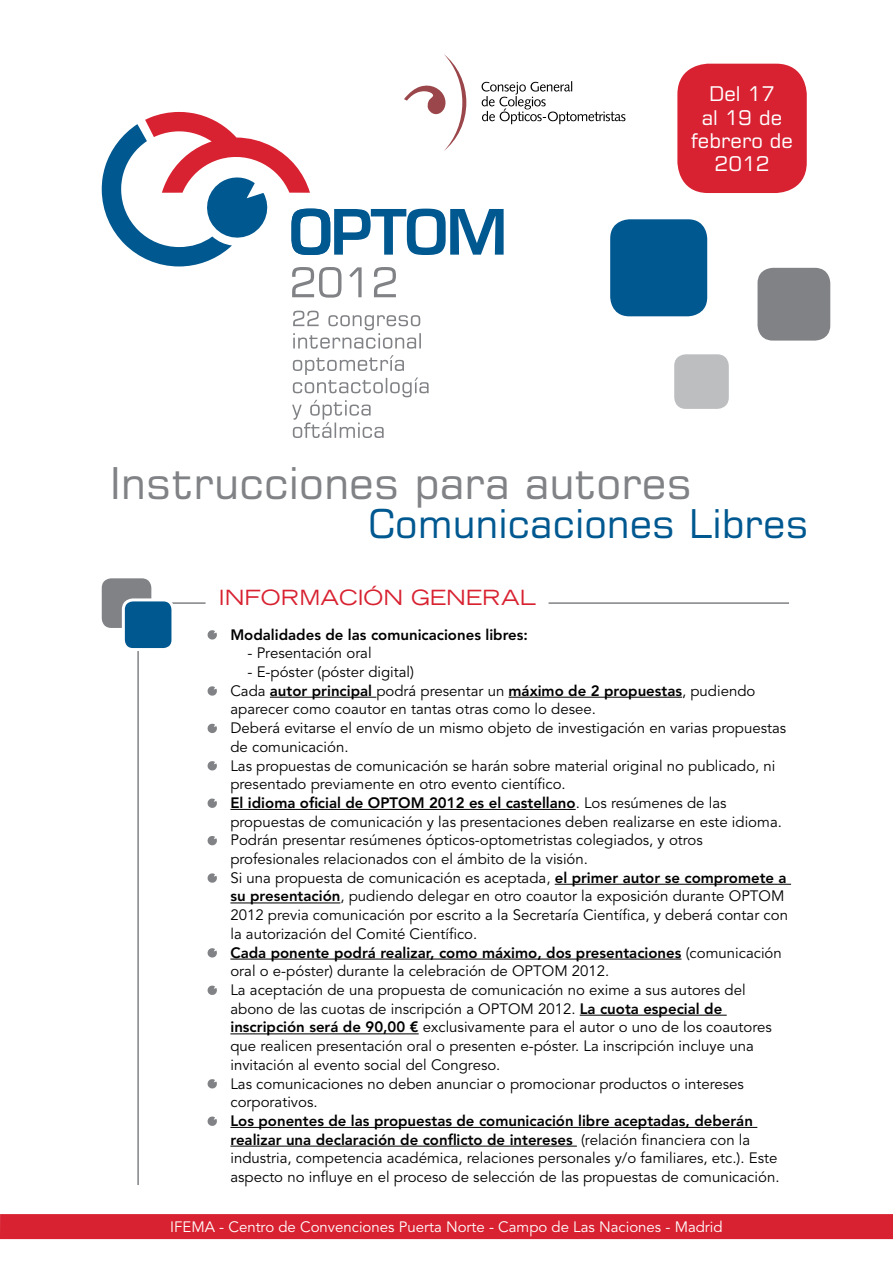
<style>
.page{position:relative;width:893px;height:1263px;background:#fff}
.page>*{position:absolute;margin:0;border:0;box-sizing:border-box;transform-origin:0 0}
.t1{font:43.95px "Square 721";color:#808285}
.t2{font:39.75px "Square 721";color:#005890}
.t3{font:expanded 21px "Trade Gothic LH";color:#d82231}
.t4{font:20.25px/23.2px "Square 721";color:#fff;text-align:center}
.t5{font:15px/18.8px "Avenir LT Std";color:#000}
.t6{font:15px "Avenir LT Std";color:#fff}
.t7{font:800 15px "Avenir LT Std";color:#000}
.s1{font-weight:800}
</style>
<div class="page">
<div style="left:0;top:1214px;width:893px;height:25px;background:#d82231"></div>
<hr style="left:270px;top:697px;width:106px;height:1px;background:#000">
<hr style="left:509px;top:697px;width:173px;height:1px;background:#000">
<hr style="left:230px;top:809px;width:346px;height:1px;background:#000">
<hr style="left:555px;top:884px;width:236px;height:1px;background:#000">
<hr style="left:230px;top:902px;width:110px;height:1px;background:#000">
<hr style="left:230px;top:959px;width:451px;height:1px;background:#000">
<hr style="left:580px;top:1015px;width:147px;height:1px;background:#000">
<hr style="left:230px;top:1033px;width:189px;height:1px;background:#000">
<hr style="left:230px;top:1127px;width:527px;height:1px;background:#000">
<hr style="left:230px;top:1146px;width:347px;height:1px;background:#000">
<svg style="left:137px;top:602px;width:80px;height:583px"></svg>
<div style="left:677px;top:64px;width:130px;height:129px;background:#d82231;border-radius:31px"></div>
<div style="left:610px;top:219px;width:97px;height:97px;background:#005890;border-radius:19px"></div>
<div style="left:757px;top:268px;width:73px;height:73px;background:#808285;border-radius:15px"></div>
<div style="left:674px;top:354px;width:55px;height:55px;background:#bcbec0;border-radius:12px"></div>
<div style="left:102px;top:578px;width:49px;height:50px;background:#808285;border-radius:10px"></div>
<div style="left:123px;top:600px;width:50px;height:49px;background:#005890;border-radius:10px"></div>
<div style="left:122px;top:598px;width:52px;height:53px;border:3px solid #fff;border-radius:10px"></div>
<hr style="left:549px;top:602px;width:240px;height:2px;background:#808285">
<svg style="left:102px;top:54px;width:523px;height:244px"></svg>
<svg style="left:292px;top:311px;width:137px;height:127px"></svg>
<h3 class="t4" style="left:691px;top:82px;width:103px">Del 17<br>al 19 de febrero de<br>2012</h3>
<h1 class="t1" style="left:110px;top:455px;width:584px">Instrucciones para autores</h1>
<h2 class="t2" style="left:368px;top:499px;width:442px">Comunicaciones Libres</h2>
<h3 class="t3" style="left:219px;top:584px;width:319px">INFORMACIÓN GENERAL</h3>
<p class="t7" style="left:230px;top:625px;width:299px">Modalidades de las comunicaciones libres:</p>
<p class="t5" style="left:248px;top:644px;width:126px">- Presentación oral</p>
<p class="t5" style="left:230px;top:663px;width:559px;text-indent:17px">- E-póster (póster digital)<br>Cada <span class="s1">autor principal</span> podrá presentar un <span class="s1">máximo de 2 propuestas</span>, pudiendo aparecer como coautor en tantas otras como lo desee.<br>Deberá evitarse el envío de un mismo objeto de investigación en varias propuestas de comunicación.<br>Las propuestas de comunicación se harán sobre material original no publicado, ni presentado previamente en otro evento científico.<br><span class="s1">El idioma oficial de OPTOM 2012 es el castellano</span>. Los resúmenes de las propuestas de comunicación y las presentaciones deben realizarse en este idioma.<br>Podrán presentar resúmenes ópticos-optometristas colegiados, y otros profesionales relacionados con el ámbito de la visión.<br>Si una propuesta de comunicación es aceptada, <span class="s1">el primer autor se compromete a su presentación</span>, pudiendo delegar en otro coautor la exposición durante OPTOM 2012 previa comunicación por escrito a la Secretaría Científica, y deberá contar con la autorización del Comité Científico.<br><span class="s1">Cada ponente podrá realizar, como máximo, dos presentaciones</span> (comunicación oral o e-póster) durante la celebración de OPTOM 2012.<br>La aceptación de una propuesta de comunicación no exime a sus autores del abono de las cuotas de inscripción a OPTOM 2012. <span class="s1">La cuota especial de inscripción será de 90,00 €</span> exclusivamente para el autor o uno de los coautores que realicen presentación oral o presenten e-póster. La inscripción incluye una invitación al evento social del Congreso.<br>Las comunicaciones no deben anunciar o promocionar productos o intereses corporativos.</p>
<p class="t5" style="left:230px;top:1112px;width:551px"><span class="s1">Los ponentes de las propuestas de comunicación libre aceptadas, deberán realizar una declaración de conflicto de intereses</span> (relación financiera con la industria, competencia académica, relaciones personales y/o familiares, etc.). Este aspecto no influye en el proceso de selección de las propuestas de comunicación.</p>
<p class="t6" style="left:170px;top:1218px;width:554px">IFEMA - Centro de Convenciones Puerta Norte - Campo de Las Naciones - Madrid</p>
</div>
